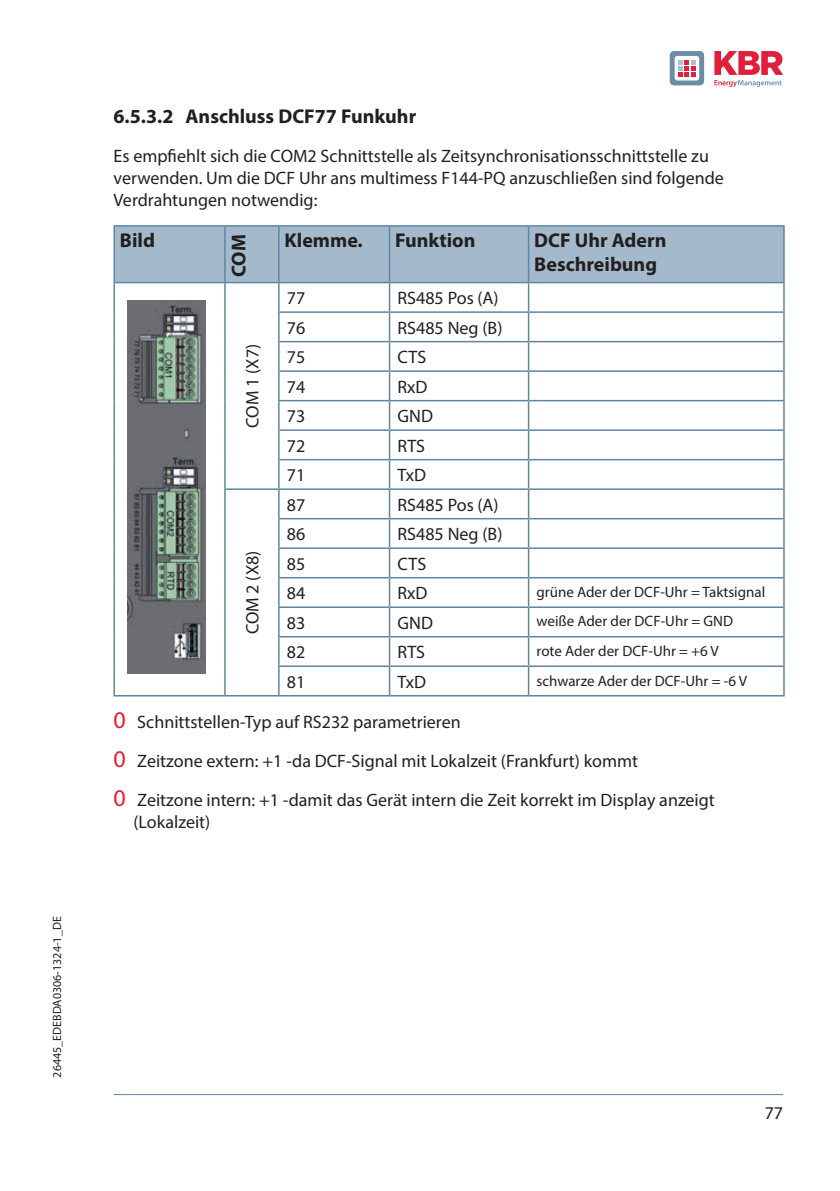
<style>
.page{position:relative;width:840px;height:1191px;background:#fff}
.page>*{position:absolute;margin:0;border:0;box-sizing:border-box;transform-origin:0 0}
.Subline_10pt_ohne_Kapitel-Nr{font:700 20px/24px "Myriad Pro";color:#231f20}
.Subline_10pt_mit_Kapitel-Nr{font:700 20px "Myriad Pro";color:#231f20}
.Copytext_ohne_Einzug{font:18px/22px "Myriad Pro";color:#231f20}
.Copytext_ohne_Einzug-2{font:15px "Myriad Pro";color:#231f20}
.t1{font:12px "Myriad Pro";color:#231f20}
.s1{font-size:24px;color:#e41c3b}
</style>
<div class="page">
<hr style="left:113px;top:1094px;width:669px;height:1px;background:#6085a0">
<svg style="left:669px;top:51px;width:34px;height:34px"></svg>
<svg style="left:714px;top:51px;width:68px;height:36px"></svg>
<hr style="left:113px;top:225px;width:112px;height:2px;background:#6085a0">
<hr style="left:113px;top:227px;width:2px;height:55px;background:#6085a0">
<hr style="left:225px;top:225px;width:54px;height:2px;background:#6085a0">
<hr style="left:279px;top:225px;width:110px;height:2px;background:#6085a0">
<hr style="left:389px;top:225px;width:139px;height:2px;background:#6085a0">
<hr style="left:528px;top:225px;width:256px;height:2px;background:#6085a0">
<hr style="left:782px;top:227px;width:2px;height:55px;background:#6085a0">
<hr style="left:113px;top:282px;width:112px;height:1px;background:#6085a0">
<hr style="left:113px;top:283px;width:2px;height:29px;background:#6085a0">
<hr style="left:528px;top:282px;width:256px;height:1px;background:#6085a0">
<hr style="left:782px;top:283px;width:2px;height:28px;background:#6085a0">
<hr style="left:113px;top:312px;width:2px;height:30px;background:#6085a0">
<hr style="left:528px;top:311px;width:256px;height:2px;background:#6085a0">
<hr style="left:782px;top:313px;width:2px;height:28px;background:#6085a0">
<hr style="left:113px;top:342px;width:2px;height:29px;background:#6085a0">
<hr style="left:528px;top:341px;width:256px;height:1px;background:#6085a0">
<hr style="left:782px;top:342px;width:2px;height:28px;background:#6085a0">
<hr style="left:113px;top:371px;width:2px;height:30px;background:#6085a0">
<hr style="left:528px;top:370px;width:256px;height:2px;background:#6085a0">
<hr style="left:782px;top:372px;width:2px;height:28px;background:#6085a0">
<hr style="left:113px;top:401px;width:2px;height:29px;background:#6085a0">
<hr style="left:528px;top:400px;width:256px;height:1px;background:#6085a0">
<hr style="left:782px;top:401px;width:2px;height:28px;background:#6085a0">
<hr style="left:113px;top:430px;width:2px;height:30px;background:#6085a0">
<hr style="left:528px;top:429px;width:256px;height:2px;background:#6085a0">
<hr style="left:782px;top:431px;width:2px;height:28px;background:#6085a0">
<hr style="left:113px;top:460px;width:2px;height:29px;background:#6085a0">
<hr style="left:528px;top:459px;width:256px;height:1px;background:#6085a0">
<hr style="left:782px;top:460px;width:2px;height:28px;background:#6085a0">
<hr style="left:113px;top:489px;width:2px;height:30px;background:#6085a0">
<hr style="left:528px;top:488px;width:256px;height:2px;background:#6085a0">
<hr style="left:782px;top:490px;width:2px;height:28px;background:#6085a0">
<hr style="left:113px;top:519px;width:2px;height:29px;background:#6085a0">
<hr style="left:528px;top:518px;width:256px;height:1px;background:#6085a0">
<hr style="left:782px;top:519px;width:2px;height:28px;background:#6085a0">
<hr style="left:113px;top:548px;width:2px;height:30px;background:#6085a0">
<hr style="left:528px;top:547px;width:256px;height:2px;background:#6085a0">
<hr style="left:782px;top:549px;width:2px;height:28px;background:#6085a0">
<hr style="left:113px;top:578px;width:2px;height:29px;background:#6085a0">
<hr style="left:528px;top:577px;width:256px;height:1px;background:#6085a0">
<hr style="left:782px;top:578px;width:2px;height:28px;background:#6085a0">
<hr style="left:113px;top:607px;width:2px;height:30px;background:#6085a0">
<hr style="left:528px;top:606px;width:256px;height:2px;background:#6085a0">
<hr style="left:782px;top:608px;width:2px;height:28px;background:#6085a0">
<hr style="left:113px;top:637px;width:2px;height:29px;background:#6085a0">
<hr style="left:528px;top:636px;width:256px;height:1px;background:#6085a0">
<hr style="left:782px;top:637px;width:2px;height:28px;background:#6085a0">
<hr style="left:113px;top:666px;width:2px;height:29px;background:#6085a0">
<svg style="left:114px;top:226px;width:669px;height:469px"></svg>
<hr style="left:389px;top:665px;width:139px;height:2px;background:#6085a0">
<hr style="left:388px;top:667px;width:2px;height:28px;background:#6085a0">
<hr style="left:528px;top:665px;width:256px;height:2px;background:#6085a0">
<hr style="left:527px;top:667px;width:2px;height:28px;background:#6085a0">
<hr style="left:782px;top:667px;width:2px;height:28px;background:#6085a0">
<hr style="left:113px;top:695px;width:112px;height:1px;background:#6085a0">
<hr style="left:225px;top:695px;width:54px;height:1px;background:#6085a0">
<hr style="left:279px;top:695px;width:110px;height:1px;background:#6085a0">
<hr style="left:389px;top:695px;width:139px;height:1px;background:#6085a0">
<hr style="left:528px;top:695px;width:256px;height:1px;background:#6085a0">
<img style="left:128px;top:300px;width:77px;height:373px">
<p class="t1" style="left:50px;top:1077px;width:162px;rotate:-90deg">26445_EDEBDA0306-1324-1_DE</p>
<p class="Subline_10pt_mit_Kapitel-Nr" style="left:113px;top:103px;width:304px">6.5.3.2 Anschluss DCF77 Funkuhr</p>
<p class="Copytext_ohne_Einzug" style="left:113px;top:144px;width:611px">Es empfiehlt sich die COM2 Schnittstelle als Zeitsynchronisationsschnittstelle zu verwenden. Um die DCF Uhr ans multimess F144-PQ anzuschließen sind folgende<br>Verdrahtungen notwendig:</p>
<p class="Subline_10pt_ohne_Kapitel-Nr" style="left:120px;top:227px;width:36px">Bild</p>
<p class="Subline_10pt_ohne_Kapitel-Nr" style="left:226px;top:277px;width:44px;rotate:-90deg">COM</p>
<p class="Subline_10pt_ohne_Kapitel-Nr" style="left:284px;top:227px;width:80px">Klemme.</p>
<p class="Subline_10pt_ohne_Kapitel-Nr" style="left:395px;top:227px;width:82px">Funktion</p>
<p class="Subline_10pt_ohne_Kapitel-Nr" style="left:534px;top:227px;width:134px">DCF Uhr Adern<br>Beschreibung</p>
<p class="Copytext_ohne_Einzug" style="left:241px;top:428px;width:85px;rotate:-90deg">COM 1 (X7)</p>
<p class="Copytext_ohne_Einzug" style="left:287px;top:287px;width:20px">77</p>
<p class="Copytext_ohne_Einzug" style="left:397px;top:287px;width:102px">RS485 Pos (A)</p>
<p class="Copytext_ohne_Einzug" style="left:287px;top:316px;width:20px">76</p>
<p class="Copytext_ohne_Einzug" style="left:397px;top:316px;width:106px">RS485 Neg (B)</p>
<p class="Copytext_ohne_Einzug" style="left:287px;top:346px;width:20px">75</p>
<p class="Copytext_ohne_Einzug" style="left:397px;top:346px;width:30px">CTS</p>
<p class="Copytext_ohne_Einzug" style="left:287px;top:375px;width:20px">74</p>
<p class="Copytext_ohne_Einzug" style="left:397px;top:375px;width:32px">RxD</p>
<p class="Copytext_ohne_Einzug" style="left:287px;top:405px;width:20px">73</p>
<p class="Copytext_ohne_Einzug" style="left:397px;top:405px;width:37px">GND</p>
<p class="Copytext_ohne_Einzug" style="left:287px;top:434px;width:20px">72</p>
<p class="Copytext_ohne_Einzug" style="left:397px;top:434px;width:29px">RTS</p>
<p class="Copytext_ohne_Einzug" style="left:287px;top:464px;width:20px">71</p>
<p class="Copytext_ohne_Einzug" style="left:397px;top:464px;width:30px">TxD</p>
<p class="Copytext_ohne_Einzug" style="left:287px;top:493px;width:20px">87</p>
<p class="Copytext_ohne_Einzug" style="left:397px;top:493px;width:102px">RS485 Pos (A)</p>
<p class="Copytext_ohne_Einzug" style="left:287px;top:523px;width:20px">86</p>
<p class="Copytext_ohne_Einzug" style="left:397px;top:523px;width:106px">RS485 Neg (B)</p>
<p class="Copytext_ohne_Einzug" style="left:287px;top:552px;width:20px">85</p>
<p class="Copytext_ohne_Einzug" style="left:397px;top:552px;width:30px">CTS</p>
<p class="Copytext_ohne_Einzug" style="left:287px;top:582px;width:20px">84</p>
<p class="Copytext_ohne_Einzug" style="left:397px;top:582px;width:32px">RxD</p>
<p class="Copytext_ohne_Einzug-2" style="left:536px;top:582px;width:230px">grüne Ader der DCF-Uhr = Taktsignal</p>
<p class="Copytext_ohne_Einzug" style="left:287px;top:611px;width:20px">83</p>
<p class="Copytext_ohne_Einzug" style="left:397px;top:611px;width:37px">GND</p>
<p class="Copytext_ohne_Einzug-2" style="left:536px;top:612px;width:198px">weiße Ader der DCF-Uhr = GND</p>
<p class="Copytext_ohne_Einzug" style="left:287px;top:641px;width:20px">82</p>
<p class="Copytext_ohne_Einzug" style="left:397px;top:641px;width:29px">RTS</p>
<p class="Copytext_ohne_Einzug-2" style="left:536px;top:641px;width:184px">rote Ader der DCF-Uhr = +6 V</p>
<p class="Copytext_ohne_Einzug" style="left:287px;top:670px;width:20px">81</p>
<p class="Copytext_ohne_Einzug" style="left:397px;top:670px;width:30px">TxD</p>
<p class="Copytext_ohne_Einzug-2" style="left:536px;top:671px;width:212px">schwarze Ader der DCF-Uhr = -6 V</p>
<p class="Copytext_ohne_Einzug" style="left:113px;top:710px;width:348px"><span class="s1">0</span> Schnittstellen-Typ auf RS232 parametrieren</p>
<p class="Copytext_ohne_Einzug" style="left:113px;top:749px;width:525px"><span class="s1">0</span> Zeitzone extern: +1 -da DCF-Signal mit Lokalzeit (Frankfurt) kommt</p>
<p class="Copytext_ohne_Einzug" style="left:133px;top:788px;width:582px;text-indent:-20px"><span class="s1">0</span> Zeitzone intern: +1 -damit das Gerät intern die Zeit korrekt im Display anzeigt (Lokalzeit)</p>
<p class="Copytext_ohne_Einzug" style="left:241px;top:634px;width:85px;rotate:-90deg">COM 2 (X8)</p>
<p class="Copytext_ohne_Einzug" style="left:764px;top:1102px;width:20px">77</p>
</div>
